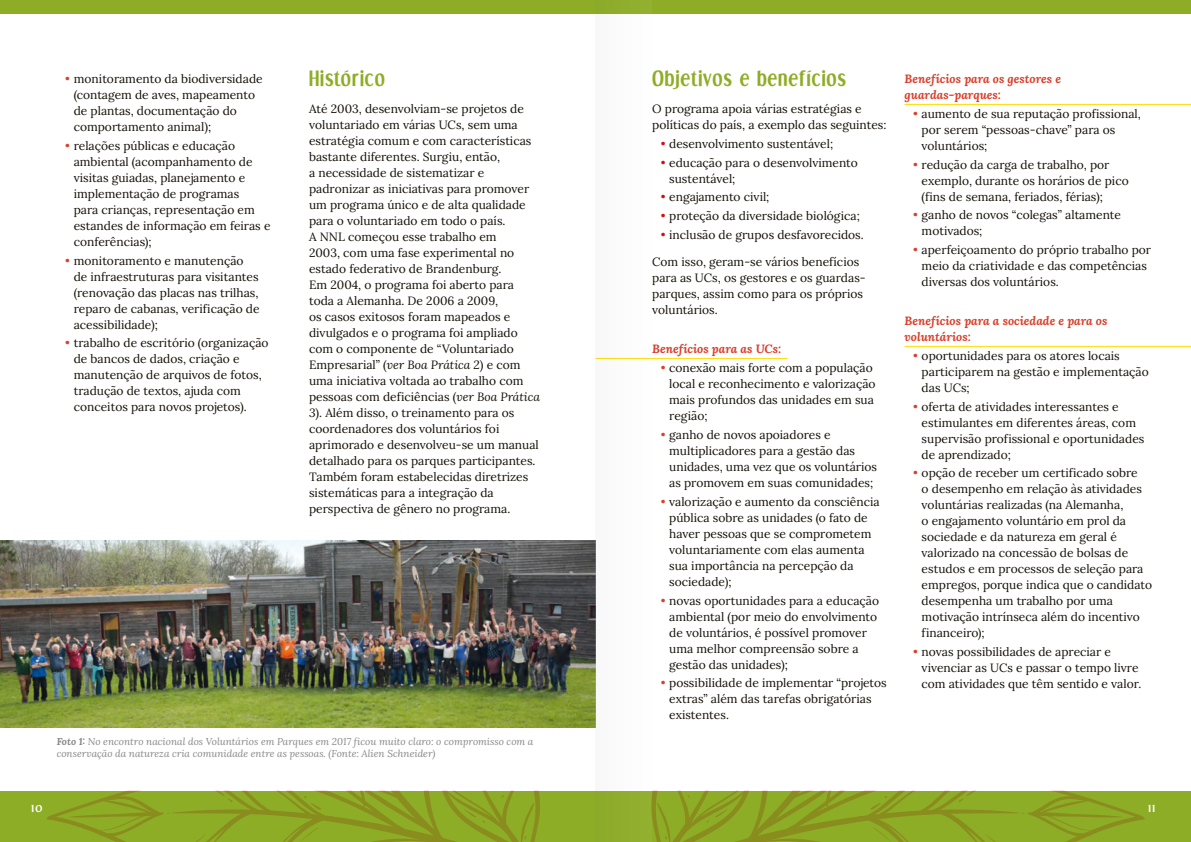
<style>
.page{position:relative;width:1191px;height:842px;background:#fff}
.page>*{position:absolute;margin:0;border:0;box-sizing:border-box;transform-origin:0 0}
.t1{font:700 18px "Dream Orphans";letter-spacing:.05em;color:#8ead26}
.t2{font:12px/16px "Lora";color:#140f06}
.t3{font:italic 12px/16px "Lora";color:#da402b}
.t4{font:italic 10px/12px "Lora";color:#898888}
.t5{font:700 10px "Dream Orphans";color:#fff}
.s1{color:#da402b}
.s2{font-style:italic}
.s3{color:#d40f14}
</style>
<div class="page">
<div style="left:595px;top:791px;width:596px;height:51px;background:#8ead26"></div>
<div style="left:595px;top:0;width:596px;height:14px;background:#8ead26"></div>
<div style="left:0;top:791px;width:595px;height:51px;background:#8ead26"></div>
<div style="left:0;top:0;width:595px;height:14px;background:#8ead26"></div>
<svg style="left:651px;top:791px;width:494px;height:51px"></svg>
<svg style="left:47px;top:791px;width:493px;height:51px"></svg>
<img style="left:0;top:540px;width:595px;height:188px">
<hr style="left:904px;top:104px;width:287px;height:1px;background:#fedd00">
<hr style="left:904px;top:346px;width:287px;height:1px;background:#fedd00">
<hr style="left:595px;top:358px;width:192px;height:1px;background:#fedd00">
<img style="left:595px;top:357px;width:56px;height:371px">
<p class="t2" style="left:74px;top:70px;width:190px;text-indent:-9px"><span class="s1">•</span> monitoramento da biodiversidade (contagem de aves, mapeamento de plantas, documentação do comportamento animal);</p>
<p class="t2" style="left:74px;top:137px;width:198px;text-indent:-9px"><span class="s1">•</span> relações públicas e educação ambiental (acompanhamento de visitas guiadas, planejamento e implementação de programas<br>para crianças, representação em estandes de informação em feiras e conferências);</p>
<p class="t2" style="left:74px;top:252px;width:187px;text-indent:-9px"><span class="s1">•</span> monitoramento e manutenção de infraestruturas para visitantes (renovação das placas nas trilhas, reparo de cabanas, verificação de acessibilidade);</p>
<p class="t2" style="left:74px;top:334px;width:196px;text-indent:-9px"><span class="s1">•</span> trabalho de escritório (organização de bancos de dados, criação e manutenção de arquivos de fotos, tradução de textos, ajuda com conceitos para novos projetos).</p>
<h1 class="t1" style="left:309px;top:67px;width:77px">Histórico</h1>
<p class="t2" style="left:309px;top:100px;width:232px">Até 2003, desenvolviam-se projetos de voluntariado em várias UCs, sem uma estratégia comum e com características bastante diferentes. Surgiu, então,<br>a necessidade de sistematizar e padronizar as iniciativas para promover um programa único e de alta qualidade para o voluntariado em todo o país.<br>A NNL começou esse trabalho em<br>2003, com uma fase experimental no estado federativo de Brandenburg.<br>Em 2004, o programa foi aberto para toda a Alemanha. De 2006 a 2009,<br>os casos exitosos foram mapeados e divulgados e o programa foi ampliado com o componente de “Voluntariado Empresarial” (<span class="s2">ver Boa Prática 2</span>) e com uma iniciativa voltada ao trabalho com pessoas com deficiências (<span class="s2">ver Boa Prática 3</span>). Além disso, o treinamento para os coordenadores dos voluntários foi aprimorado e desenvolveu-se um manual detalhado para os parques participantes.<br>Também foram estabelecidas diretrizes sistemáticas para a integração da perspectiva de gênero no programa.</p>
<p class="t4" style="left:57px;top:735px;width:478px">Foto 1: No encontro nacional dos Voluntários em Parques em 2017 ficou muito claro: o compromisso com a conservação da natureza cria comunidade entre as pessoas. (Fonte: Alien Schneider)</p>
<h1 class="t1" style="left:652px;top:67px;width:195px">Objetivos e benefícios</h1>
<p class="t2" style="left:652px;top:100px;width:236px">O programa apoia várias estratégias e políticas do país, a exemplo das seguintes:</p>
<p class="t2" style="left:660px;top:135px;width:174px"><span class="s3">•</span> desenvolvimento sustentável;</p>
<p class="t2" style="left:669px;top:154px;width:190px;text-indent:-9px"><span class="s3">•</span> educação para o desenvolvimento sustentável;</p>
<p class="t2" style="left:660px;top:188px;width:110px"><span class="s3">•</span> engajamento civil;</p>
<p class="t2" style="left:660px;top:207px;width:201px"><span class="s3">•</span> proteção da diversidade biológica;</p>
<p class="t2" style="left:660px;top:226px;width:205px"><span class="s3">•</span> inclusão de grupos desfavorecidos.</p>
<p class="t2" style="left:652px;top:253px;width:215px">Com isso, geram-se vários benefícios para as UCs, os gestores e os guardas&shy;parques, assim como para os próprios voluntários.</p>
<p class="t3" style="left:652px;top:341px;width:131px">Benefícios para as UCs:</p>
<p class="t2" style="left:669px;top:359px;width:208px;text-indent:-9px"><span class="s1">•</span> conexão mais forte com a população local e reconhecimento e valorização mais profundos das unidades em sua região;</p>
<p class="t2" style="left:669px;top:426px;width:209px;text-indent:-9px"><span class="s1">•</span> ganho de novos apoiadores e multiplicadores para a gestão das unidades, uma vez que os voluntários as promovem em suas comunidades;</p>
<p class="t2" style="left:669px;top:493px;width:212px;text-indent:-9px"><span class="s1">•</span> valorização e aumento da consciência pública sobre as unidades (o fato de haver pessoas que se comprometem voluntariamente com elas aumenta sua importância na percepção da sociedade);</p>
<p class="t2" style="left:669px;top:591px;width:211px;text-indent:-9px"><span class="s1">•</span> novas oportunidades para a educação ambiental (por meio do envolvimento de voluntários, é possível promover uma melhor compreensão sobre a gestão das unidades);</p>
<p class="t2" style="left:669px;top:674px;width:219px;text-indent:-9px"><span class="s1">•</span> possibilidade de implementar “projetos extras” além das tarefas obrigatórias existentes.</p>
<p class="t3" style="left:904px;top:70px;width:158px">Benefícios para os gestores e guardas-parques:</p>
<p class="t2" style="left:921px;top:105px;width:221px;text-indent:-9px"><span class="s1">•</span> aumento de sua reputação profissional, por serem “pessoas-chave” para os voluntários;</p>
<p class="t2" style="left:921px;top:156px;width:208px;text-indent:-9px"><span class="s1">•</span> redução da carga de trabalho, por exemplo, durante os horários de pico (fins de semana, feriados, férias);</p>
<p class="t2" style="left:921px;top:206px;width:201px;text-indent:-9px"><span class="s1">•</span> ganho de novos “colegas” altamente motivados;</p>
<p class="t2" style="left:921px;top:241px;width:231px;text-indent:-9px"><span class="s1">•</span> aperfeiçoamento do próprio trabalho por meio da criatividade e das competências diversas dos voluntários.</p>
<p class="t3" style="left:904px;top:312px;width:204px">Benefícios para a sociedade e para os voluntários:</p>
<p class="t2" style="left:921px;top:347px;width:229px;text-indent:-9px"><span class="s1">•</span> oportunidades para os atores locais participarem na gestão e implementação das UCs;</p>
<p class="t2" style="left:921px;top:398px;width:224px;text-indent:-9px"><span class="s1">•</span> oferta de atividades interessantes e estimulantes em diferentes áreas, com supervisão profissional e oportunidades de aprendizado;</p>
<p class="t2" style="left:921px;top:464px;width:232px;text-indent:-9px"><span class="s1">•</span> opção de receber um certificado sobre<br>o desempenho em relação às atividades voluntárias realizadas (na Alemanha,<br>o engajamento voluntário em prol da sociedade e da natureza em geral é valorizado na concessão de bolsas de estudos e em processos de seleção para empregos, porque indica que o candidato desempenha um trabalho por uma motivação intrínseca além do incentivo financeiro);</p>
<p class="t2" style="left:921px;top:643px;width:221px;text-indent:-9px"><span class="s1">•</span> novas possibilidades de apreciar e vivenciar as UCs e passar o tempo livre com atividades que têm sentido e valor.</p>
<p class="t5" style="left:32px;top:801px;width:12px">10</p>
<p class="t5" style="left:1148px;top:801px;width:8px">11</p>
</div>
